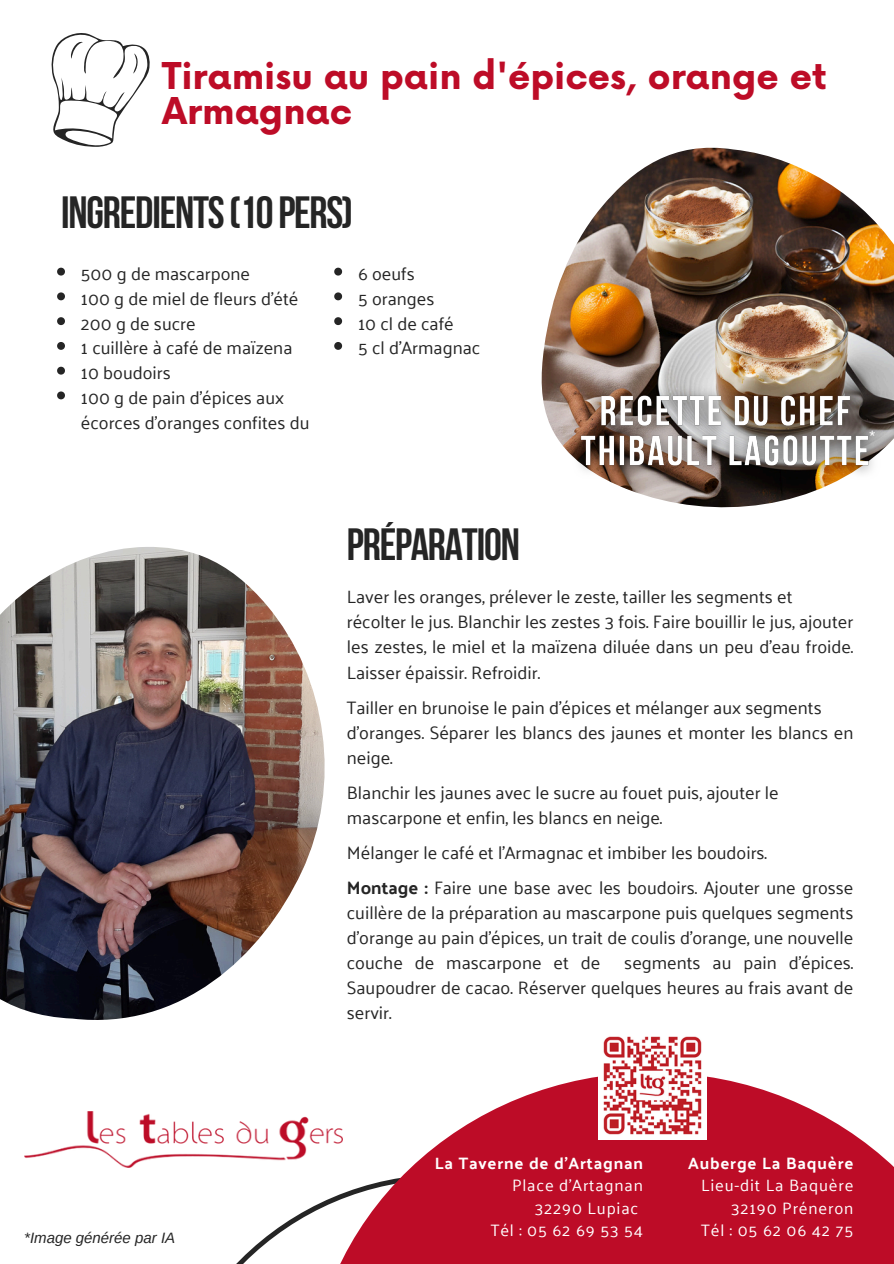
<style>
.page{position:relative;width:894px;height:1264px;background:#fff}
.page>*{position:absolute;margin:0;border:0;box-sizing:border-box;transform-origin:0 0}
.t1{font:700 45px "Bebas Neue";letter-spacing:-.025em;color:#252525}
.t2{font:700 36px/34.8px "Now";color:#bd0c27}
.t3{font:18px/25px "Palanquin";color:#252525}
.t4{font:16.5px/22.5px "Palanquin";letter-spacing:.05em;color:#fff;text-align:right}
.t5{font:italic 15px "Arimo";color:#252525}
.t6{font:italic 15px "Arimo";color:#fff}
.s1{font-weight:700}
</style>
<div class="page">
<img style="left:541px;top:148px;width:352px;height:359px">
<img style="left:0;top:547px;width:324px;height:472px">
<svg style="left:237px;top:1209px;width:71px;height:54px"></svg>
<svg style="left:308px;top:1076px;width:585px;height:187px;fill:#bd0c27"></svg>
<img style="left:24px;top:1110px;width:319px;height:57px">
<img style="left:598px;top:1036px;width:108px;height:103px">
<svg style="left:51px;top:33px;width:99px;height:114px"></svg>
<svg style="left:57px;top:268px;width:8px;height:7px"></svg>
<svg style="left:57px;top:292px;width:8px;height:8px"></svg>
<svg style="left:57px;top:317px;width:8px;height:8px"></svg>
<svg style="left:57px;top:342px;width:8px;height:8px"></svg>
<svg style="left:57px;top:367px;width:8px;height:7px"></svg>
<svg style="left:57px;top:391px;width:8px;height:8px"></svg>
<img style="left:562px;top:378px;width:324px;height:109px">
<svg style="left:334px;top:268px;width:8px;height:7px"></svg>
<svg style="left:334px;top:292px;width:8px;height:8px"></svg>
<svg style="left:334px;top:317px;width:8px;height:8px"></svg>
<svg style="left:334px;top:342px;width:8px;height:8px"></svg>
<h4 class="t2" style="left:162px;top:60px;width:665px">Tiramisu au pain d'épices, orange et<br>Armagnac</h4>
<p class="t1" style="left:61px;top:194px;width:293px">INGREDIENTS(10PERS)</p>
<p class="t3" style="left:81px;top:261px;width:170px">500 g de mascarpone</p>
<p class="t3" style="left:81px;top:286px;width:219px">100 g de miel de fleurs d'été</p>
<p class="t3" style="left:81px;top:311px;width:116px">200 g de sucre</p>
<p class="t3" style="left:81px;top:335px;width:213px">1 cuillère à café de maïzena</p>
<h2 class="t3" style="left:81px;top:360px;width:91px">10 boudoirs</h2>
<h4 class="t3" style="left:81px;top:385px;width:230px">100 g de pain d'épices aux écorces d'oranges confites du</h4>
<h4 class="t3" style="left:358px;top:261px;width:58px">6 oeufs</h4>
<p class="t3" style="left:358px;top:286px;width:78px">5 oranges</p>
<p class="t3" style="left:358px;top:311px;width:97px">10 cl de café</p>
<h4 class="t3" style="left:358px;top:335px;width:124px">5 cl d'Armagnac</h4>
<p class="t6" style="left:868px;top:427px;width:7px">*</p>
<p class="t1" style="left:347px;top:526px;width:174px">PRÉPARATION</p>
<p class="t3" style="left:347px;top:584px;width:508px">Laver les oranges, prélever le zeste, tailler les segments et récolter le jus. Blanchir les zestes 3 fois. Faire bouillir le jus, ajouter les zestes, le miel et la maïzena diluée dans un peu d'eau froide.<br>Laisser épaissir. Refroidir.</p>
<p class="t3" style="left:347px;top:694px;width:508px">Tailler en brunoise le pain d'épices et mélanger aux segments d'oranges. Séparer les blancs des jaunes et monter les blancs en neige.</p>
<p class="t3" style="left:347px;top:779px;width:433px">Blanchir les jaunes avec le sucre au fouet puis, ajouter le mascarpone et enfin, les blancs en neige.</p>
<p class="t3" style="left:347px;top:839px;width:421px">Mélanger le café et l'Armagnac et imbiber les boudoirs.</p>
<p class="t3" style="left:347px;top:874px;width:508px;text-align:justify"><span class="s1">Montage :</span> Faire une base avec les boudoirs. Ajouter une grosse cuillère de la préparation au mascarpone puis quelques segments d'orange au pain d'épices, un trait de coulis d'orange, une nouvelle couche de mascarpone et de</p>
<p class="t3" style="left:347px;top:949px;width:508px;text-align:justify;text-indent:277px">segments au pain d'épices.<br>Saupoudrer de cacao. Réserver quelques heures au frais avant de servir.</p>
<h4 class="t5" style="left:24px;top:1228px;width:152px">*Image générée par IA</h4>
<h4 class="t4" style="left:435px;top:1151px;width:209px"><span class="s1">La Taverne de d’Artagnan<br></span>Place d'Artagnan<br>32290 Lupiac<br>Tél : 05 62 69 53 54</h4>
<p class="t4" style="left:688px;top:1151px;width:167px"><span class="s1">Auberge La Baquère<br></span>Lieu-dit La Baquère<br>32190 Préneron<br>Tél : 05 62 06 42 75</p>
</div>
